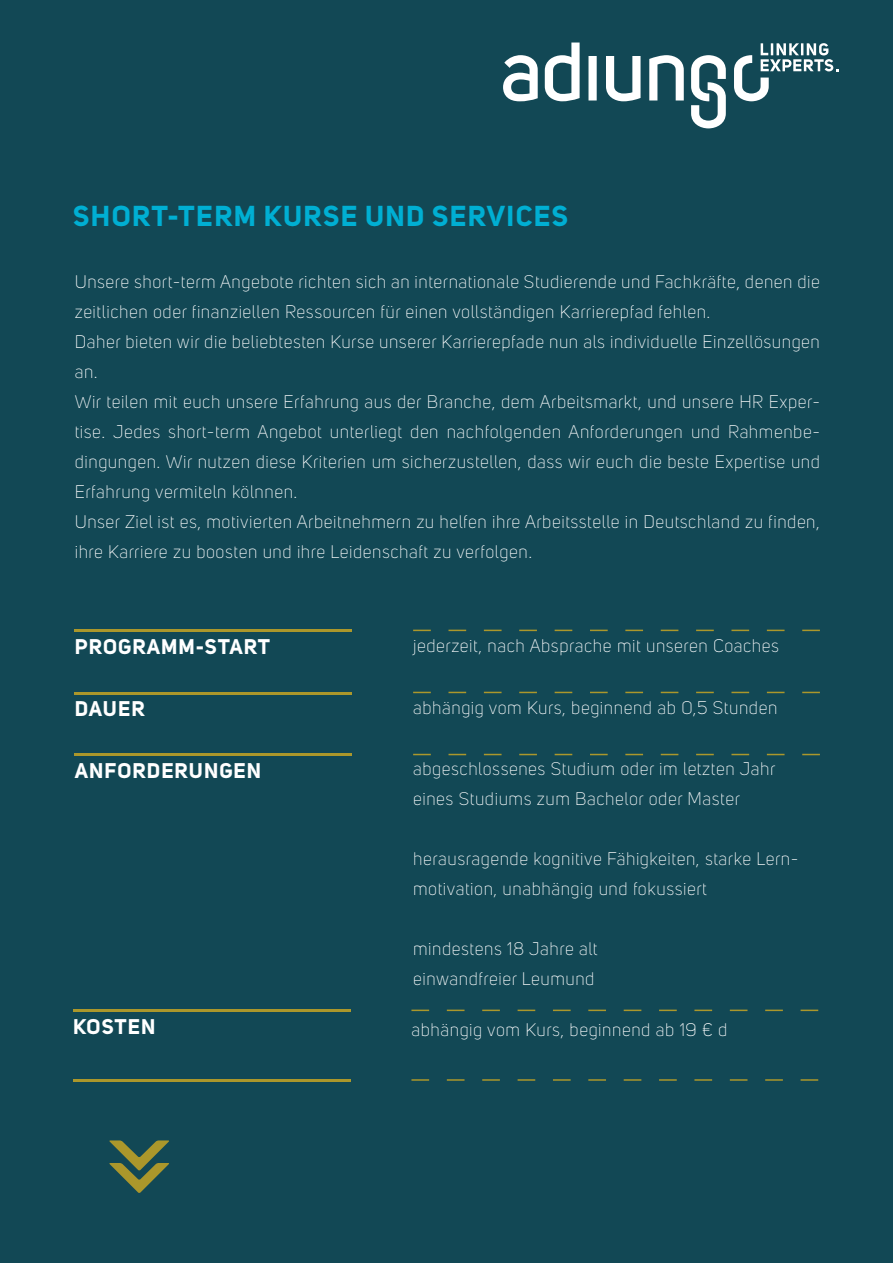
<style>
.page{position:relative;width:893px;height:1263px;background:#124855}
.page>*{position:absolute;margin:0;border:0;box-sizing:border-box;transform-origin:0 0}
.Headline{font:700 28.5px "Uni Sans";letter-spacing:.05em;color:#00afd3}
.Text_Bold{font:700 21px "Uni Sans";letter-spacing:.05em;color:#fff}
.Text_normal{font:300 18px/30px "Uni Sans";letter-spacing:.03em;color:#fff}
</style>
<div class="page">
<svg style="left:503px;top:43px;width:335px;height:85px"></svg>
<hr style="left:75px;top:629px;width:277px;height:2px;background:#ab972b">
<hr style="left:75px;top:692px;width:277px;height:2px;background:#ab972b">
<hr style="left:73px;top:1009px;width:277px;height:2px;background:#ab972b">
<hr style="left:73px;top:1079px;width:277px;height:2px;background:#ab972b">
<svg style="left:413px;top:630px;width:407px;height:1px"></svg>
<svg style="left:413px;top:692px;width:407px;height:1px"></svg>
<svg style="left:411px;top:1009px;width:407px;height:2px"></svg>
<svg style="left:411px;top:1079px;width:407px;height:2px"></svg>
<hr style="left:75px;top:753px;width:277px;height:2px;background:#ab972b">
<svg style="left:413px;top:754px;width:407px;height:1px"></svg>
<svg style="left:109px;top:1140px;width:60px;height:53px"></svg>
<p class="Headline" style="left:73px;top:198px;width:496px">SHORT-TERM KURSE UND SERVICES</p>
<p class="Text_normal" style="left:75px;top:267px;width:747px">Unsere short-term Angebote richten sich an internationale Studierende und Fachkräfte, denen die zeitlichen oder finanziellen Ressourcen für einen vollständigen Karrierepfad fehlen.</p>
<p class="Text_normal" style="left:75px;top:327px;width:747px">Daher bieten wir die beliebtesten Kurse unserer Karrierepfade nun als individuelle Einzellösungen an.</p>
<p class="Text_normal" style="left:75px;top:387px;width:747px;text-align:justify">Wir teilen mit euch unsere Erfahrung aus der Branche, dem Arbeitsmarkt, und unsere HR Exper&shy;tise. Jedes short-term Angebot unterliegt den nachfolgenden Anforderungen und Rahmenbe&shy;dingungen. Wir nutzen diese Kriterien um sicherzustellen, dass wir euch die beste Expertise und Erfahrung vermiteln kölnnen.</p>
<p class="Text_normal" style="left:75px;top:507px;width:747px">Unser Ziel ist es, motivierten Arbeitnehmern zu helfen ihre Arbeitsstelle in Deutschland zu finden, ihre Karriere zu boosten und ihre Leidenschaft zu verfolgen.</p>
<p class="Text_Bold" style="left:75px;top:634px;width:197px">PROGRAMM-START</p>
<p class="Text_Bold" style="left:75px;top:696px;width:71px">DAUER</p>
<p class="Text_normal" style="left:413px;top:631px;width:367px">jederzeit, nach Absprache mit unseren Coaches</p>
<p class="Text_normal" style="left:413px;top:693px;width:366px">abhängig vom Kurs, beginnend ab 0,5 Stunden</p>
<p class="Text_Bold" style="left:75px;top:757px;width:188px">ANFORDERUNGEN</p>
<p class="Text_normal" style="left:413px;top:754px;width:364px">abgeschlossenes Studium oder im letzten Jahr eines Studiums zum Bachelor oder Master</p>
<p class="Text_normal" style="left:413px;top:844px;width:387px">herausragende kognitive Fähigkeiten, starke Lern&shy;motivation, unabhängig und fokussiert</p>
<p class="Text_Bold" style="left:73px;top:1013px;width:84px">KOSTEN</p>
<p class="Text_normal" style="left:413px;top:934px;width:186px">mindestens 18 Jahre alt</p>
<p class="Text_normal" style="left:413px;top:964px;width:183px">einwandfreier Leumund</p>
<p class="Text_normal" style="left:411px;top:1015px;width:317px">abhängig vom Kurs, beginnend ab 19 € d</p>
</div>
